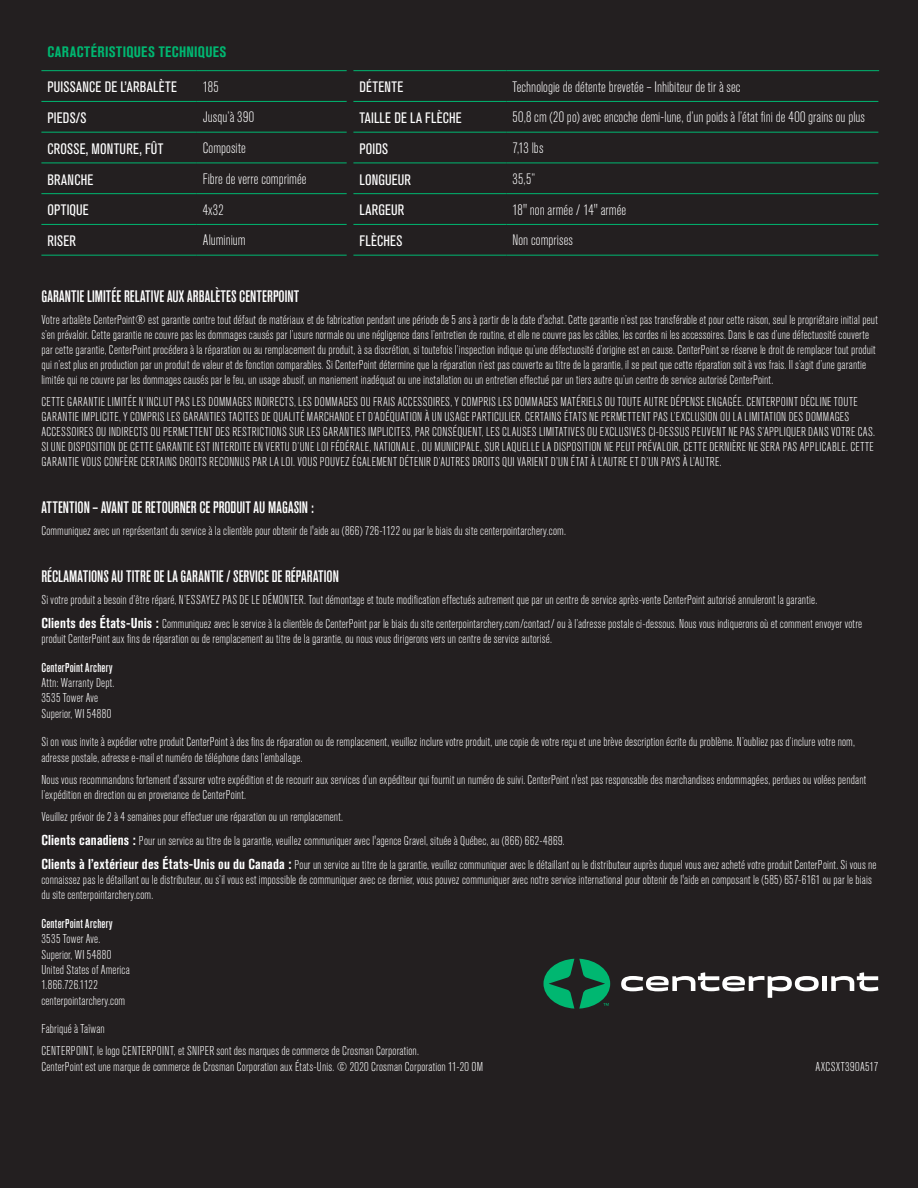
<style>
.page{position:relative;width:918px;height:1188px;background:#231f20}
.page>*{position:absolute;margin:0;border:0;box-sizing:border-box;transform-origin:0 0}
.t1{font:500 condensed 16.5px "Akzidenz Grotesk BE";letter-spacing:.005em;color:#fff}
.t2{font:300 condensed 15px "Akzidenz Grotesk BE";letter-spacing:.005em;color:#fff}
.t3{font:condensed 15px "Akzidenz Grotesk BE";letter-spacing:.015em;color:#fff}
.t4{font:700 condensed 15px "Akzidenz Grotesk BE";letter-spacing:.03em;color:#00b771}
.t5{font:300 condensed 12.75px/15.3px "Akzidenz Grotesk BE";letter-spacing:.015em;color:#fff}
.t6{font:500 condensed 12.75px "Akzidenz Grotesk BE";letter-spacing:.02em;color:#fff}
.s1{font-weight:700;font-size:14.25px}
</style>
<div class="page">
<hr style="left:41px;top:101px;width:156px;height:1px;background:#00b771">
<hr style="left:197px;top:101px;width:150px;height:1px;background:#00b771">
<hr style="left:353px;top:101px;width:154px;height:1px;background:#00b771">
<hr style="left:507px;top:101px;width:371px;height:1px;background:#00b771">
<hr style="left:41px;top:132px;width:156px;height:1px;background:#00b771">
<hr style="left:197px;top:132px;width:150px;height:1px;background:#00b771">
<hr style="left:353px;top:132px;width:154px;height:1px;background:#00b771">
<hr style="left:507px;top:132px;width:371px;height:1px;background:#00b771">
<hr style="left:41px;top:163px;width:156px;height:1px;background:#00b771">
<hr style="left:197px;top:163px;width:150px;height:1px;background:#00b771">
<hr style="left:353px;top:163px;width:154px;height:1px;background:#00b771">
<hr style="left:507px;top:163px;width:371px;height:1px;background:#00b771">
<hr style="left:41px;top:193px;width:156px;height:1px;background:#00b771">
<hr style="left:197px;top:193px;width:150px;height:1px;background:#00b771">
<hr style="left:353px;top:193px;width:154px;height:1px;background:#00b771">
<hr style="left:507px;top:193px;width:371px;height:1px;background:#00b771">
<hr style="left:41px;top:224px;width:156px;height:1px;background:#00b771">
<hr style="left:197px;top:224px;width:150px;height:1px;background:#00b771">
<hr style="left:353px;top:224px;width:154px;height:1px;background:#00b771">
<hr style="left:507px;top:224px;width:371px;height:1px;background:#00b771">
<hr style="left:41px;top:70px;width:156px;height:1px;background:#00b771">
<hr style="left:41px;top:255px;width:156px;height:1px;background:#00b771">
<hr style="left:197px;top:70px;width:150px;height:1px;background:#00b771">
<hr style="left:353px;top:70px;width:154px;height:1px;background:#00b771">
<hr style="left:197px;top:255px;width:150px;height:1px;background:#00b771">
<hr style="left:353px;top:255px;width:154px;height:1px;background:#00b771">
<hr style="left:507px;top:70px;width:372px;height:1px;background:#00b771">
<hr style="left:507px;top:255px;width:371px;height:1px;background:#00b771">
<div style="left:822px;top:976px;width:5px;height:15px;background:#fff"></div>
<svg style="left:831px;top:972px;width:47px;height:19px"></svg>
<svg style="left:621px;top:972px;width:198px;height:26px"></svg>
<svg style="left:544px;top:959px;width:66px;height:50px"></svg>
<p class="t4" style="left:47px;top:43px;width:180px">CARACTÉRISTIQUES TECHNIQUES</p>
<p class="t3" style="left:47px;top:79px;width:131px">PUISSANCE DE L’ARBALÈTE</p>
<p class="t2" style="left:203px;top:78px;width:17px">185</p>
<p class="t3" style="left:359px;top:79px;width:45px">DÉTENTE</p>
<p class="t2" style="left:513px;top:78px;width:230px">Technologie de détente brevetée – Inhibiteur de tir à sec</p>
<p class="t3" style="left:47px;top:110px;width:41px">PIEDS/S</p>
<p class="t2" style="left:203px;top:109px;width:53px">Jusqu’à 390</p>
<p class="t3" style="left:359px;top:110px;width:104px">TAILLE DE LA FLÈCHE</p>
<p class="t2" style="left:513px;top:109px;width:354px">50,8 cm (20 po) avec encoche demi-lune, d’un poids à l’état fini de 400 grains ou plus</p>
<p class="t3" style="left:47px;top:140px;width:118px">CROSSE, MONTURE, FÛT</p>
<p class="t2" style="left:203px;top:140px;width:45px">Composite</p>
<p class="t3" style="left:359px;top:140px;width:30px">POIDS</p>
<p class="t2" style="left:513px;top:140px;width:32px">7,13 lbs</p>
<p class="t3" style="left:47px;top:171px;width:47px">BRANCHE</p>
<p class="t2" style="left:203px;top:171px;width:105px">Fibre de verre comprimée</p>
<p class="t3" style="left:359px;top:171px;width:53px">LONGUEUR</p>
<p class="t2" style="left:513px;top:171px;width:24px">35,5”</p>
<p class="t3" style="left:47px;top:202px;width:43px">OPTIQUE</p>
<p class="t2" style="left:203px;top:201px;width:23px">4x32</p>
<p class="t3" style="left:359px;top:202px;width:47px">LARGEUR</p>
<p class="t2" style="left:513px;top:201px;width:115px">18" non armée / 14" armée</p>
<p class="t3" style="left:47px;top:233px;width:30px">RISER</p>
<p class="t2" style="left:203px;top:232px;width:44px">Aluminium</p>
<p class="t3" style="left:359px;top:233px;width:44px">FLÈCHES</p>
<p class="t2" style="left:513px;top:232px;width:62px">Non comprises</p>
<p class="t1" style="left:41px;top:287px;width:259px">GARANTIE LIMITÉE RELATIVE AUX ARBALÈTES CENTERPOINT</p>
<p class="t5" style="left:41px;top:312px;width:838px">Votre arbalète CenterPoint® est garantie contre tout défaut de matériaux et de fabrication pendant une période de 5 ans à partir de la date d'achat. Cette garantie n’est pas transférable et pour cette raison, seul le propriétaire initial peut s’en prévaloir. Cette garantie ne couvre pas les dommages causés par l’usure normale ou une négligence dans l’entretien de routine, et elle ne couvre pas les câbles, les cordes ni les accessoires. Dans le cas d’une défectuosité couverte par cette garantie, CenterPoint procédera à la réparation ou au remplacement du produit, à sa discrétion, si toutefois l’inspection indique qu’une défectuosité d’origine est en cause. CenterPoint se réserve le droit de remplacer tout produit qui n’est plus en production par un produit de valeur et de fonction comparables. Si CenterPoint détermine que la réparation n’est pas couverte au titre de la garantie, il se peut que cette réparation soit à vos frais. Il s’agit d’une garantie limitée qui ne couvre par les dommages causés par le feu, un usage abusif, un maniement inadéquat ou une installation ou un entretien effectué par un tiers autre qu’un centre de service autorisé CenterPoint.</p>
<p class="t5" style="left:41px;top:394px;width:835px">CETTE GARANTIE LIMITÉE N’INCLUT PAS LES DOMMAGES INDIRECTS, LES DOMMAGES OU FRAIS ACCESSOIRES, Y COMPRIS LES DOMMAGES MATÉRIELS OU TOUTE AUTRE DÉPENSE ENGAGÉE. CENTERPOINT DÉCLINE TOUTE GARANTIE IMPLICITE, Y COMPRIS LES GARANTIES TACITES DE QUALITÉ MARCHANDE ET D’ADÉQUATION À UN USAGE PARTICULIER. CERTAINS ÉTATS NE PERMETTENT PAS L’EXCLUSION OU LA LIMITATION DES DOMMAGES ACCESSOIRES OU INDIRECTS OU PERMETTENT DES RESTRICTIONS SUR LES GARANTIES IMPLICITES, PAR CONSÉQUENT, LES CLAUSES LIMITATIVES OU EXCLUSIVES CI-DESSUS PEUVENT NE PAS S’APPLIQUER DANS VOTRE CAS.<br>SI UNE DISPOSITION DE CETTE GARANTIE EST INTERDITE EN VERTU D’UNE LOI FÉDÉRALE, NATIONALE , OU MUNICIPALE, SUR LAQUELLE LA DISPOSITION NE PEUT PRÉVALOIR, CETTE DERNIÈRE NE SERA PAS APPLICABLE. CETTE GARANTIE VOUS CONFÈRE CERTAINS DROITS RECONNUS PAR LA LOI. VOUS POUVEZ ÉGALEMENT DÉTENIR D’AUTRES DROITS QUI VARIENT D’UN ÉTAT À L’AUTRE ET D’UN PAYS À L’AUTRE.</p>
<p class="t1" style="left:41px;top:498px;width:274px">ATTENTION – AVANT DE RETOURNER CE PRODUIT AU MAGASIN :</p>
<p class="t5" style="left:41px;top:523px;width:526px">Communiquez avec un représentant du service à la clientèle pour obtenir de l'aide au (866) 726-1122 ou par le biais du site centerpointarchery.com.</p>
<p class="t1" style="left:41px;top:567px;width:299px">RÉCLAMATIONS AU TITRE DE LA GARANTIE / SERVICE DE RÉPARATION</p>
<p class="t5" style="left:41px;top:588px;width:822px;line-height:23.9px">Si votre produit a besoin d’être réparé, N’ESSAYEZ PAS DE LE DÉMONTER. Tout démontage et toute modification effectués autrement que par un centre de service après-vente CenterPoint autorisé annuleront la garantie.<br><span class="s1">Clients des États-Unis :</span> Communiquez avec le service à la clientèle de CenterPoint par le biais du site centerpointarchery.com/contact/ ou à l’adresse postale ci-dessous. Nous vous indiquerons où et comment envoyer votre</p>
<p class="t5" style="left:41px;top:631px;width:512px">produit CenterPoint aux fins de réparation ou de remplacement au titre de la garantie, ou nous vous dirigerons vers un centre de service autorisé.</p>
<p class="t6" style="left:41px;top:660px;width:73px">CenterPoint Archery</p>
<p class="t5" style="left:41px;top:675px;width:75px">Attn: Warranty Dept.<br>3535 Tower Ave<br>Superior, WI 54880</p>
<p class="t5" style="left:41px;top:735px;width:815px">Si on vous invite à expédier votre produit CenterPoint à des fins de réparation ou de remplacement, veuillez inclure votre produit, une copie de votre reçu et une brève description écrite du problème. N’oubliez pas d’inclure votre nom, adresse postale, adresse e-mail et numéro de téléphone dans l’emballage.</p>
<p class="t5" style="left:41px;top:772px;width:826px">Nous vous recommandons fortement d'assurer votre expédition et de recourir aux services d’un expéditeur qui fournit un numéro de suivi. CenterPoint n'est pas responsable des marchandises endommagées, perdues ou volées pendant l’expédition en direction ou en provenance de CenterPoint.</p>
<p class="t5" style="left:41px;top:805px;width:837px;line-height:23.9px">Veuillez prévoir de 2 à 4 semaines pour effectuer une réparation ou un remplacement.<br><span class="s1">Clients canadiens :</span> Pour un service au titre de la garantie, veuillez communiquer avec l'agence Gravel, située à Québec, au (866) 662-4869.<br><span class="s1">Clients à l’extérieur des États-Unis ou du Canada :</span> Pour un service au titre de la garantie, veuillez communiquer avec le détaillant ou le distributeur auprès duquel vous avez acheté votre produit CenterPoint. Si vous ne</p>
<p class="t5" style="left:41px;top:872px;width:832px">connaissez pas le détaillant ou le distributeur, ou s’il vous est impossible de communiquer avec ce dernier, vous pouvez communiquer avec notre service international pour obtenir de l'aide en composant le (585) 657-6161 ou par le biais du site centerpointarchery.com.</p>
<p class="t6" style="left:41px;top:916px;width:73px">CenterPoint Archery</p>
<p class="t5" style="left:41px;top:932px;width:90px">3535 Tower Ave.<br>Superior, WI 54880<br>United States of America<br>1.866.726.1122 centerpointarchery.com</p>
<p class="t5" style="left:41px;top:1018px;width:379px;line-height:22px">Fabriqué à Taïwan<br>CENTERPOINT, le logo CENTERPOINT, et SNIPER sont des marques de commerce de Crosman Corporation.</p>
<p class="t5" style="left:41px;top:1059px;width:443px">CenterPoint est une marque de commerce de Crosman Corporation aux États-Unis. © 2020 Crosman Corporation 11-20 OM</p>
<p class="t5" style="left:815px;top:1059px;width:64px">AXCSXT390A517</p>
</div>
